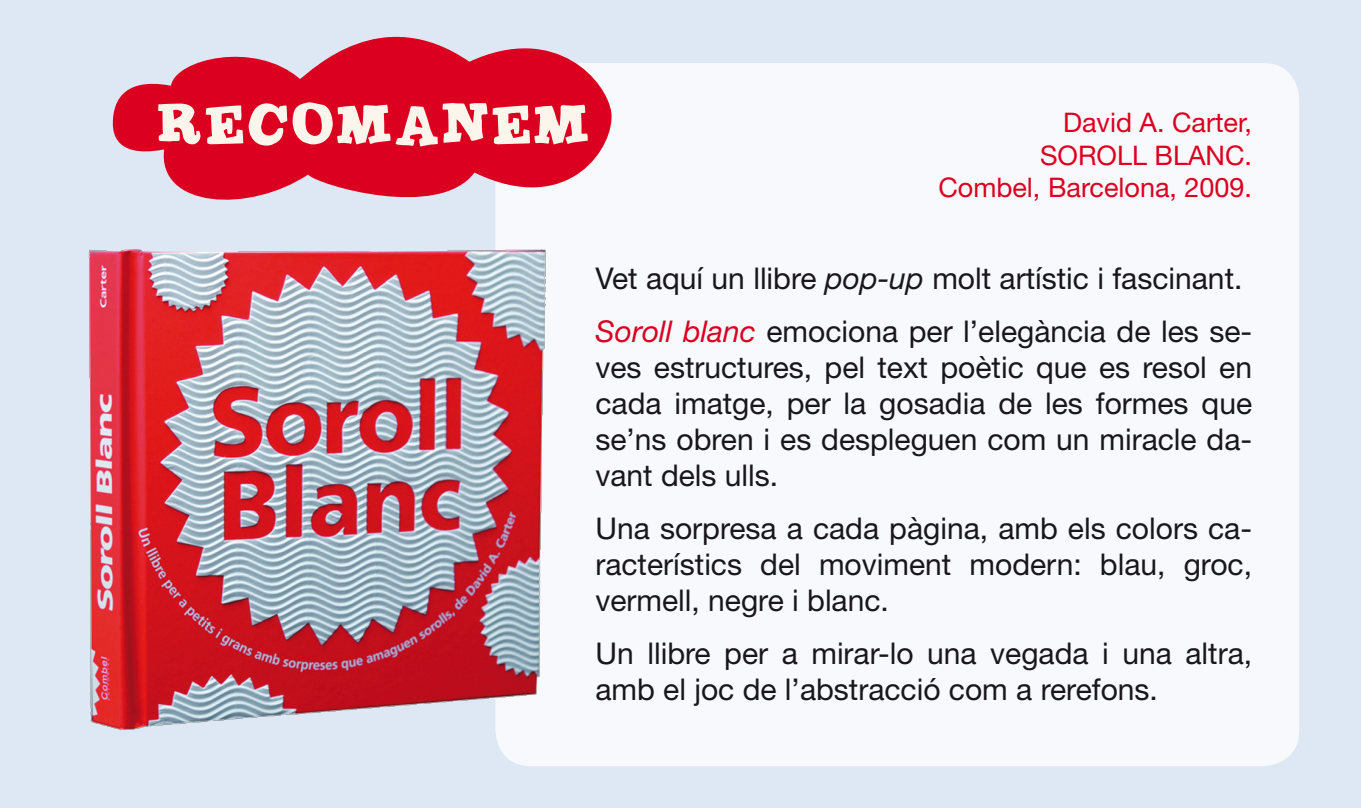
<style>
.page{position:relative;width:1361px;height:808px;background:#dee8f5}
.page>*{position:absolute;margin:0;border:0;box-sizing:border-box;transform-origin:0 0}
.t1{font:60px "Jointby Pizza Dude";letter-spacing:.1em;color:#fcf5eb}
.t2{font:30px/36px "Helvetica Neue";color:#1a171b;text-align:justify}
.t3{font:27px "Helvetica Neue";color:#dc0020}
.s1{font-style:italic}
.s2{font-style:italic;color:#dc0020}
</style>
<div class="page">
<div style="left:495px;top:63px;width:804px;height:703px;background:#f7f9fc;border-radius:36px"></div>
<svg style="left:112px;top:36px;width:500px;height:164px;fill:#dc0020"></svg>
<img style="left:88px;top:249px;width:458px;height:486px">
<p class="t1" style="left:157px;top:101px;width:430px">RECOMANEM</p>
<p class="t3" style="left:1063px;top:106px;width:191px">David A. Carter,</p>
<p class="t3" style="left:1040px;top:139px;width:214px">SOROLL BLANC.</p>
<p class="t3" style="left:938px;top:171px;width:315px">Combel, Barcelona, 2009.</p>
<p class="t2" style="left:595px;top:260px;width:648px">Vet aquí un llibre <span class="s1">pop-up</span> molt artístic i fascinant.</p>
<p class="t2" style="left:595px;top:313px;width:658px"><span class="s2">Soroll blanc</span> emociona per l’elegància de les se&shy;ves estructures, pel text poètic que es resol en cada imatge, per la gosadia de les formes que se’ns obren i es despleguen com un miracle da&shy;vant dels ulls.</p>
<p class="t2" style="left:595px;top:510px;width:658px">Una sorpresa a cada pàgina, amb els colors ca&shy;racterístics del moviment modern: blau, groc, vermell, negre i blanc.</p>
<p class="t2" style="left:595px;top:635px;width:658px">Un llibre per a mirar-lo una vegada i una altra, amb el joc de l’abstracció com a rerefons.</p>
</div>
